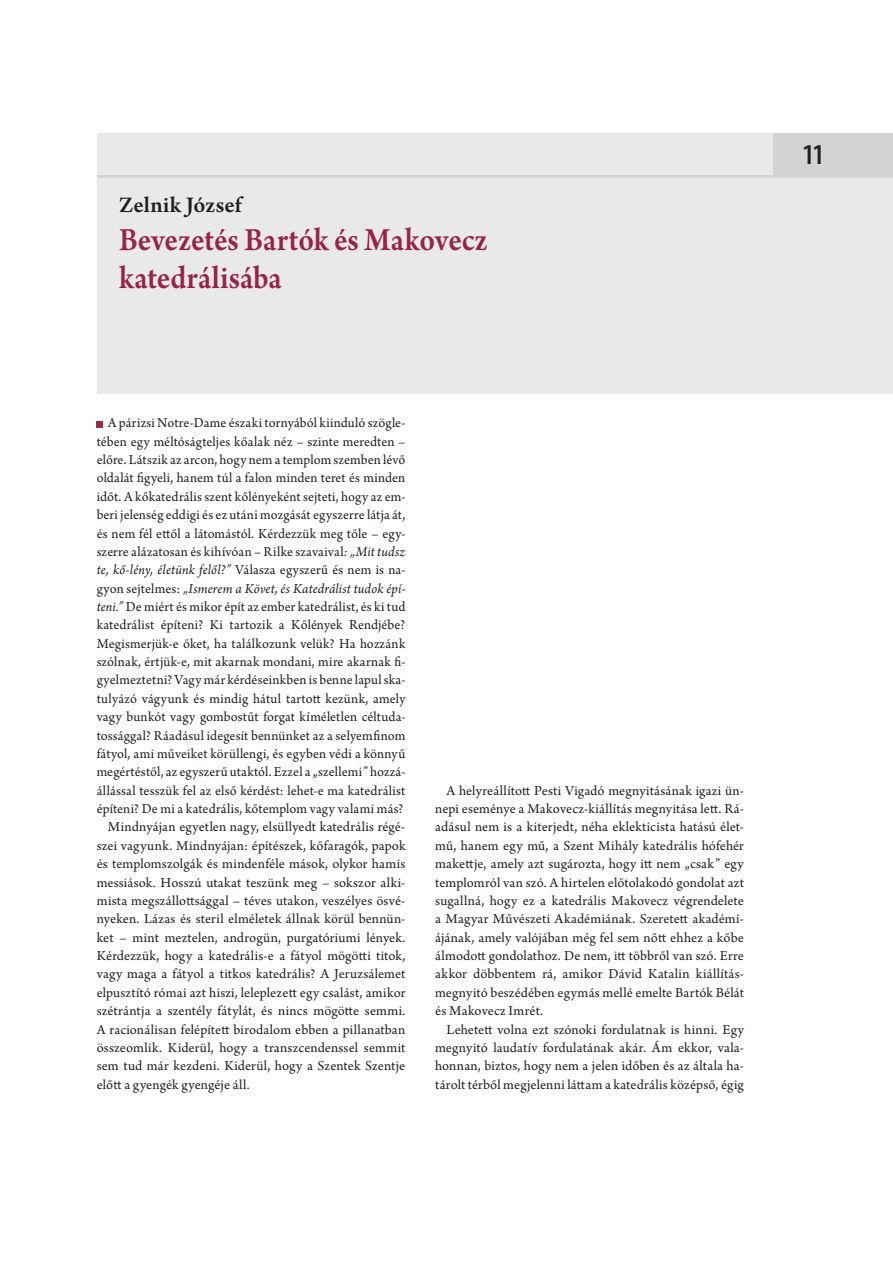
<style>
.page{position:relative;width:893px;height:1263px;background:#fff}
.page>*{position:absolute;margin:0;border:0;box-sizing:border-box;transform-origin:0 0}
.t1{font:600 34.05px/38.1px "Arno Pro";color:#972448;scale:.9 1}
.t2{font:600 condensed 28.8px "Myriad Pro";color:#231f20}
.t3{font:600 23.55px "Arno Pro";letter-spacing:.01em;color:#231f20}
.t4{font:14.4px/18.3px "Arno Pro";letter-spacing:.01em;color:#231f20;text-align:justify}
.t5{font:italic 14.4px "Arno Pro";letter-spacing:.015em;color:#231f20}
.t6{font:14.4px "Arno Pro";letter-spacing:.03em;color:#231f20}
.s1{font-style:italic}
.s2{font-style:normal}
</style>
<div class="page">
<div style="left:97px;top:133px;width:796px;height:260px;background:#e9e9e9"></div>
<div style="left:774px;top:133px;width:119px;height:45px;background:#d4d3d3"></div>
<hr style="left:97px;top:175px;width:677px;height:3px;background:#d4d3d3">
<svg style="left:97px;top:421px;width:6px;height:6px"></svg>
<h3 class="t3" style="left:119px;top:190px;width:124px">Zelnik József</h3>
<h1 class="t1" style="left:119px;top:220px;width:411px">Bevezetés Bartók és Makovecz katedrálisába</h1>
<p class="t4" style="left:108px;top:415px;width:299px">A párizsi Notre-Dame északi tornyából kiinduló szögle-</p>
<p class="t4" style="left:97px;top:433px;width:310px">tében egy méltóságteljes kőalak néz – szinte meredten –</p>
<p class="t4" style="left:97px;top:452px;width:310px">előre. Látszik az arcon, hogy nem a templom szemben lévő</p>
<p class="t4" style="left:97px;top:470px;width:310px">oldalát figyeli, hanem túl a falon minden teret és minden</p>
<p class="t4" style="left:97px;top:489px;width:310px">időt. A kőkatedrális szent kőlényeként sejteti, hogy az em-</p>
<p class="t4" style="left:97px;top:507px;width:310px">beri jelenség eddigi és ez utáni mozgását egyszerre látja át,</p>
<p class="t4" style="left:97px;top:525px;width:310px">és nem fél ettől a látomástól. Kérdezzük meg tőle – egy-</p>
<p class="t4" style="left:97px;top:544px;width:310px">szerre alázatosan és kihívóan – Rilke szavaival<span class="s1">: „Mit tudsz</span></p>
<p class="t5" style="left:97px;top:564px;width:310px">te, kő-lény, életünk felől?” <span class="s2">Válasza egyszerű és nem is na-</span></p>
<p class="t5" style="left:97px;top:583px;width:310px"><span class="s2">gyon sejtelmes:</span> „Ismerem a Követ, és Katedrálist tudok épí-</p>
<p class="t4" style="left:97px;top:599px;width:310px"><span class="s1">teni.”</span> De miért és mikor épít az ember katedrálist, és ki tud</p>
<p class="t4" style="left:97px;top:617px;width:310px">katedrálist építeni? Ki tartozik a Kőlények Rendjébe?</p>
<p class="t4" style="left:97px;top:635px;width:310px">Megismerjük-e őket, ha találkozunk velük? Ha hozzánk</p>
<p class="t6" style="left:97px;top:656px;width:310px">szólnak, értjük-e, mit akarnak mondani, mire akarnak fi-</p>
<p class="t4" style="left:97px;top:672px;width:310px">gyelmeztetni? Vagy már kérdéseinkben is benne lapul ska-</p>
<p class="t4" style="left:97px;top:691px;width:310px">tulyázó vágyunk és mindig hátul tartott kezünk, amely</p>
<p class="t4" style="left:97px;top:709px;width:310px">vagy bunkót vagy gombostűt forgat kíméletlen céltuda-</p>
<p class="t4" style="left:97px;top:727px;width:310px">tossággal? Ráadásul idegesít bennünket az a selyemfinom</p>
<p class="t4" style="left:97px;top:746px;width:310px">fátyol, ami műveiket körüllengi, és egyben védi a könnyű</p>
<p class="t4" style="left:97px;top:764px;width:310px">megértéstől, az egyszerű utaktól. Ezzel a „szellemi” hozzá-</p>
<p class="t4" style="left:97px;top:782px;width:310px">állással tesszük fel az első kérdést: lehet-e ma katedrálist</p>
<p class="t4" style="left:97px;top:801px;width:308px">építeni? De mi a katedrális, kőtemplom vagy valami más?</p>
<p class="t4" style="left:108px;top:819px;width:299px">Mindnyájan egyetlen nagy, elsüllyedt katedrális régé-</p>
<p class="t4" style="left:97px;top:837px;width:310px">szei vagyunk. Mindnyájan: építészek, kőfaragók, papok</p>
<p class="t4" style="left:97px;top:856px;width:310px">és templomszolgák és mindenféle mások, olykor hamis</p>
<p class="t4" style="left:97px;top:874px;width:310px">messiások. Hosszú utakat teszünk meg – sokszor alki-</p>
<p class="t4" style="left:97px;top:893px;width:310px">mista megszállottsággal – téves utakon, veszélyes ösvé-</p>
<p class="t4" style="left:97px;top:911px;width:310px">nyeken. Lázas és steril elméletek állnak körül bennün-</p>
<p class="t4" style="left:97px;top:929px;width:310px">ket – mint meztelen, androgün, purgatóriumi lények.</p>
<p class="t4" style="left:97px;top:948px;width:310px">Kérdezzük, hogy a katedrális-e a fátyol mögötti titok,</p>
<p class="t4" style="left:97px;top:966px;width:310px">vagy maga a fátyol a titkos katedrális? A Jeruzsálemet</p>
<p class="t4" style="left:97px;top:984px;width:310px">elpusztító római azt hiszi, leleplezett egy csalást, amikor</p>
<p class="t4" style="left:97px;top:1003px;width:310px">szétrántja a szentély fátylát, és nincs mögötte semmi.</p>
<p class="t4" style="left:97px;top:1021px;width:310px">A racionálisan felépített birodalom ebben a pillanatban</p>
<p class="t4" style="left:97px;top:1040px;width:310px">összeomlik. Kiderül, hogy a transzcendenssel semmit</p>
<p class="t4" style="left:97px;top:1058px;width:310px">sem tud már kezdeni. Kiderül, hogy a Szentek Szentje</p>
<p class="t4" style="left:97px;top:1076px;width:154px">előtt a gyengék gyengéje áll.</p>
<p class="t4" style="left:435px;top:782px;width:310px;text-indent:11px">A helyreállított Pesti Vigadó megnyitásának igazi ün&shy;nepi eseménye a Makovecz-kiállítás megnyitása lett. Rá&shy;adásul nem is a kiterjedt, néha eklekticista hatású élet&shy;mű, hanem egy mű, a Szent Mihály katedrális hófehér makettje, amely azt sugározta, hogy itt nem „csak” egy templomról van szó. A hirtelen előtolakodó gondolat azt sugallná, hogy ez a katedrális Makovecz végrendelete a Magyar Művészeti Akadémiának. Szeretett akadémi&shy;ájának, amely valójában még fel sem nőtt ehhez a kőbe álmodott gondolathoz. De nem, itt többről van szó. Erre akkor döbbentem rá, amikor Dávid Katalin kiállítás&shy;megnyitó beszédében egymás mellé emelte Bartók Bélát és Makovecz Imrét.</p>
<p class="t4" style="left:435px;top:1021px;width:310px;text-indent:11px">Lehetett volna ezt szónoki fordulatnak is hinni. Egy megnyitó laudatív fordulatának akár. Ám ekkor, vala&shy;honnan, biztos, hogy nem a jelen időben és az általa ha&shy;tárolt térből megjelenni láttam a katedrális középső, égig</p>
<h2 class="t2" style="left:802px;top:137px;width:23px">11</h2>
</div>
